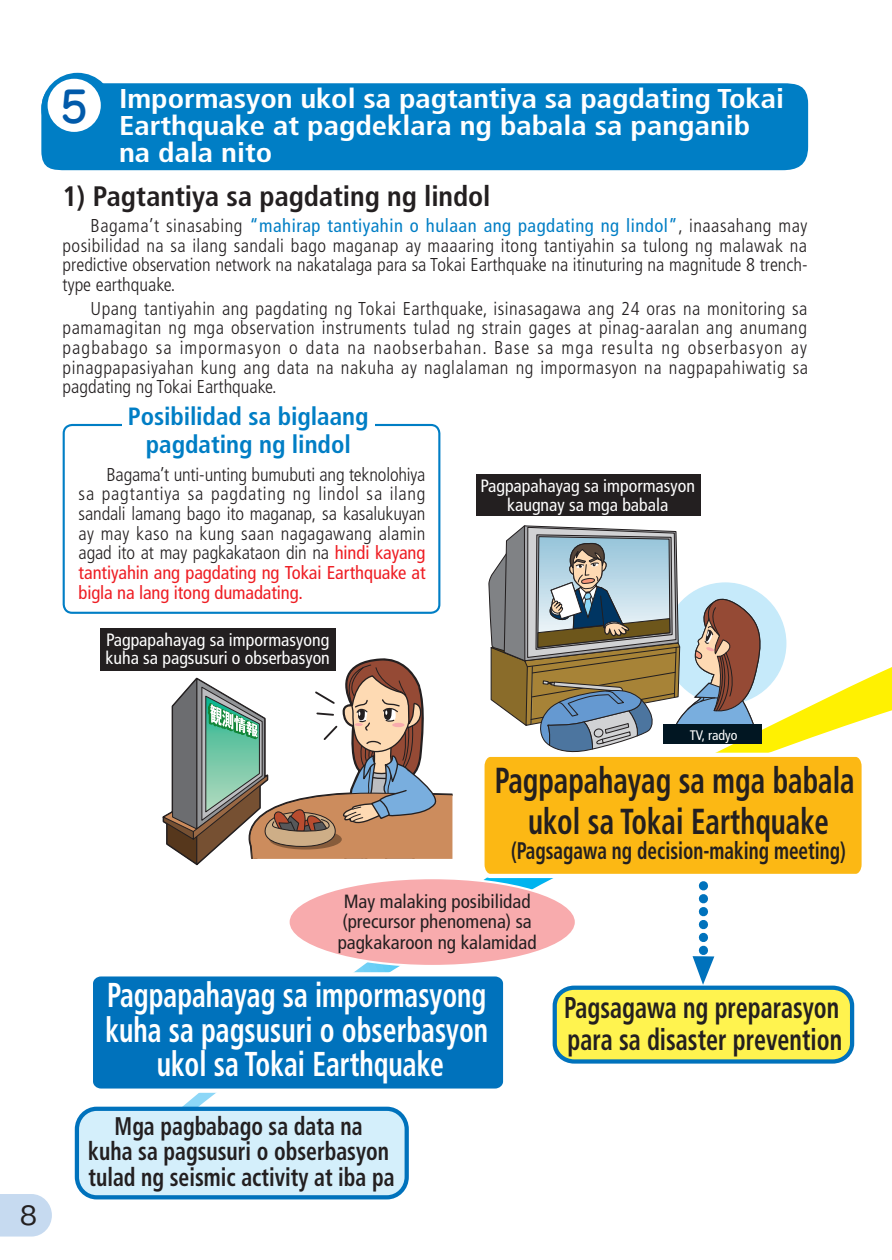
<style>
.page{position:relative;width:892px;height:1260px;background:#fff}
.page>*{position:absolute;margin:0;border:0;box-sizing:border-box;transform-origin:0 0}
.t1{font:500 42.45px "Jun 34 Pro";color:#015aaa}
.t2{font:700 condensed 36.15px/40.7px "Frutiger";color:#231f20;text-align:center;scale:.8 1}
.t3{font:700 condensed 34.5px/34.5px "Frutiger";color:#fff;text-align:center;scale:.8 1}
.t4{font:700 condensed 30px/31.5px "Frutiger";color:#231f20;scale:.8 1}
.t5{font:700 condensed 28.2px "Frutiger";color:#231f20}
.t6{font:700 condensed 27.15px/27.2px "Frutiger";color:#fff;scale:1.13 1}
.t7{font:500 26.55px "Gothic BBB Pro";color:#231f20}
.t8{font:700 condensed 25.5px/25.5px "Frutiger";color:#231f20;text-align:center;scale:.85 1}
.t9{font:700 condensed 25.05px/27.6px "Frutiger";letter-spacing:-.005em;color:#007ec5;text-align:center}
.t10{font:700 condensed 24px "Frutiger";color:#231f20;scale:.8 1}
.t11{font:condensed 19.2px/20.7px "Frutiger";color:#231f20;text-align:center}
.t12{font:300 condensed 18.6px/19.6px "Frutiger";color:#231f20;text-align:justify}
.t13{font:condensed 17.85px/18px "Frutiger";color:#fff}
.t14{font:condensed 13.8px "Frutiger";color:#fff}
.s1{font-weight:400;color:#007ec5}
.s2{font-weight:400;color:#ee1d23}
</style>
<div class="page">
<div style="left:63px;top:424px;width:377px;height:190px;border:2px solid #007ec5;border-radius:9px"></div>
<svg style="left:0;top:1194px;width:52px;height:42px;background:#caddf1"></svg>
<div style="left:41px;top:83px;width:766px;height:87px;background:#007ec5"></div>
<div style="left:41px;top:73px;width:73px;height:72px;background:#007ec5;border-radius:50%"></div>
<div style="left:48px;top:79px;width:53px;height:53px;background:#fff;border-radius:50%"></div>
<svg style="left:183px;top:811px;width:506px;height:327px"></svg>
<svg style="left:765px;top:597px;width:126px;height:153px"></svg>
<div style="left:77px;top:1108px;width:329px;height:89px;background:#d4effb;border-radius:20px"></div>
<div style="left:75px;top:1106px;width:333px;height:93px;border:4px solid #0072bc;border-radius:20px"></div>
<div style="left:554px;top:987px;width:297px;height:74px;background:#fff34f;border-radius:19px"></div>
<div style="left:552px;top:985px;width:301px;height:78px;border:4px solid #0072bc;border-radius:19px"></div>
<div style="left:91px;top:974px;width:414px;height:116px;background:#0072bc;border-radius:10px"></div>
<div style="left:89px;top:972px;width:418px;height:120px;border:4px solid #fff;border-radius:10px"></div>
<svg style="left:478px;top:750px;width:384px;height:130px;background:#fbbe29"></svg>
<svg style="left:160px;top:658px;width:292px;height:220px"></svg>
<svg style="left:692px;top:834px;width:22px;height:150px"></svg>
<div style="left:476px;top:474px;width:224px;height:42px;background:#231f20"></div>
<div style="left:100px;top:627px;width:236px;height:43px;background:#231f20"></div>
<div style="left:663px;top:582px;width:123px;height:122px;background:#c6eafa;border-radius:50%"></div>
<svg style="left:488px;top:525px;width:277px;height:230px"></svg>
<div style="left:288px;top:878px;width:287px;height:88px;background:#f8abad;border-radius:50%"></div>
<div style="left:122px;top:404px;width:252px;height:56px;background:#fff"></div>
<h3 class="t7" style="left:20px;top:1194px;width:18px">8</h3>
<h1 class="t1" style="left:61px;top:73px;width:28px">5</h1>
<h3 class="t6" style="left:119px;top:85px;width:589px">Impormasyon ukol sa pagtantiya sa pagdating Tokai<br>Earthquake at pagdeklara ng babala sa panganib na dala nito</h3>
<h3 class="t5" style="left:63px;top:180px;width:429px">1) Pagtantiya sa pagdating ng lindol</h3>
<p class="t12" style="left:63px;top:216px;width:746px;text-indent:28px">Bagama’t sinasabing <span class="s1">“mahirap tantiyahin o hulaan ang pagdating ng lindol”</span>, inaasahang may posibilidad na sa ilang sandali bago maganap ay maaaring itong tantiyahin sa tulong ng malawak na predictive observation network na nakatalaga para sa Tokai Earthquake na itinuturing na magnitude 8 trench&shy;type earthquake.</p>
<p class="t12" style="left:63px;top:299px;width:746px;text-indent:28px">Upang tantiyahin ang pagdating ng Tokai Earthquake, isinasagawa ang 24 oras na monitoring sa pamamagitan ng mga observation instruments tulad ng strain gages at pinag-aaralan ang anumang pagbabago sa impormasyon o data na naobserbahan. Base sa mga resulta ng obserbasyon ay pinagpapasiyahan kung ang data na nakuha ay naglalaman ng impormasyon na nagpapahiwatig sa pagdating ng Tokai Earthquake.</p>
<h3 class="t9" style="left:128px;top:402px;width:242px">Posibilidad sa biglaang pagdating ng lindol</h3>
<p class="t12" style="left:79px;top:465px;width:348px;text-indent:28px">Bagama’t unti-unting bumubuti ang teknolohiya sa pagtantiya sa pagdating ng lindol sa ilang sandali lamang bago ito maganap, sa kasalukuyan ay may kaso na kung saan nagagawang alamin agad ito at may pagkakataon din na <span class="s2">hindi kayang tantiyahin ang pagdating ng Tokai Earthquake at bigla na lang itong dumadating.</span></p>
<p class="t13" style="left:480px;top:476px;width:216px;line-height:19.4px;text-align:center">Pagpapahayag sa impormasyon kaugnay sa mga babala</p>
<p class="t13" style="left:105px;top:630px;width:226px">Pagpapahayag sa impormasyong kuha sa pagsusuri o obserbasyon</p>
<p class="t14" style="left:689px;top:726px;width:49px">TV, radyo</p>
<h2 class="t2" style="left:494px;top:760px;width:451px">Pagpapahayag sa mga babala ukol sa Tokai Earthquake</h2>
<p class="t10" style="left:511px;top:836px;width:419px">(Pagsagawa ng decision-making meeting)</p>
<p class="t11" style="left:337px;top:890px;width:200px">May malaking posibilidad (precursor phenomena) sa pagkakaroon ng kalamidad</p>
<h3 class="t3" style="left:105px;top:978px;width:480px">Pagpapahayag sa impormasyong kuha sa pagsusuri o obserbasyon ukol sa Tokai Earthquake</h3>
<h3 class="t8" style="left:88px;top:1113px;width:361px">Mga pagbabago sa data na<br>kuha sa pagsusuri o obserbasyon tulad ng seismic activity at iba pa</h3>
<h3 class="t4" style="left:564px;top:992px;width:349px">Pagsagawa ng preparasyon para sa disaster prevention</h3>
</div>
